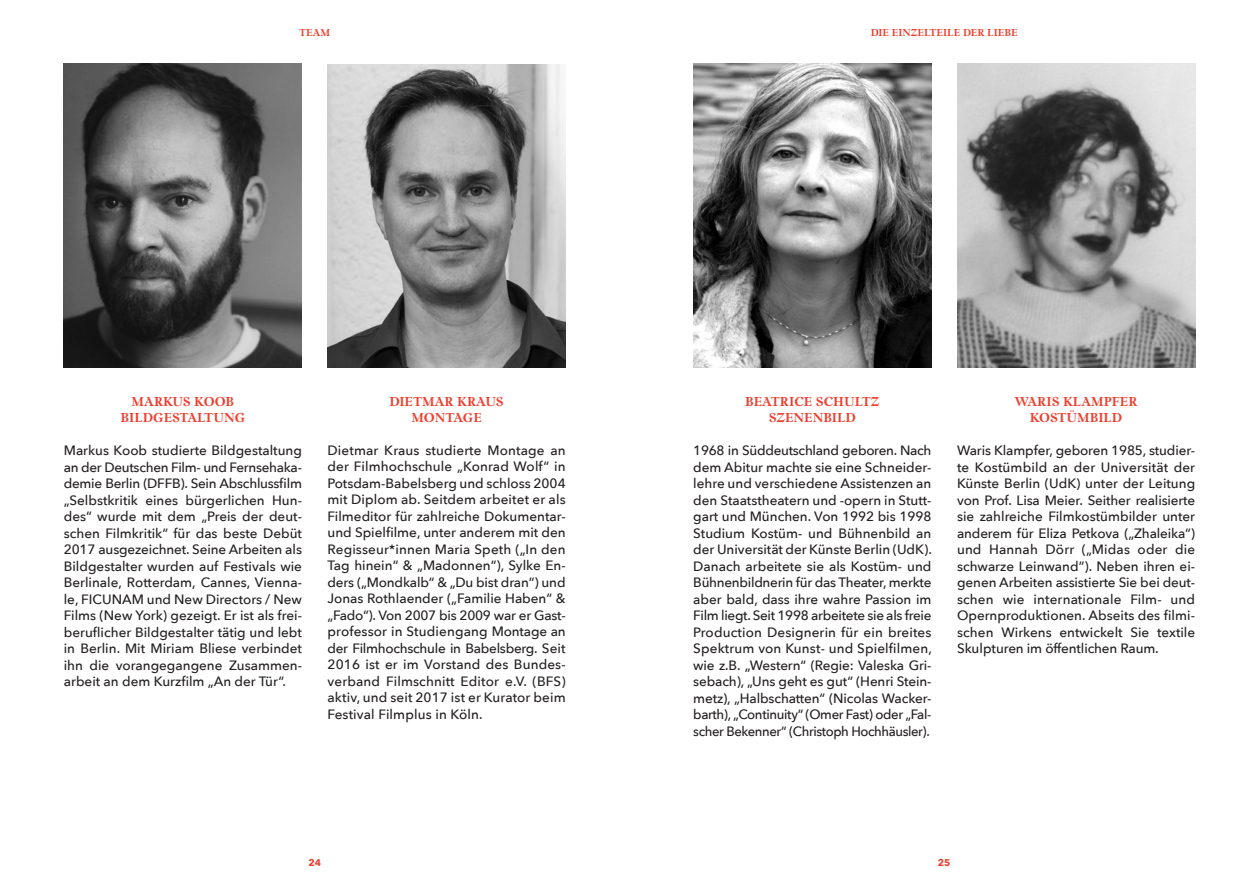
<style>
.page{position:relative;width:1259px;height:893px;background:#fff}
.page>*{position:absolute;margin:0;border:0;box-sizing:border-box;transform-origin:0 0}
.t1{font:500 13.5px/16.5px "Avenir Next";color:#231f20;text-align:justify}
.t2{font:700 13.5px/16.5px "Lomba";color:#ef3e2e;text-align:center}
.t3{font:700 10.5px "Lomba";color:#ef3e2e}
.t4{font:700 9.75px "Avenir Next";color:#ef3e2e}
</style>
<div class="page">
<img style="left:957px;top:64px;width:238px;height:304px">
<img style="left:693px;top:64px;width:238px;height:304px">
<img style="left:64px;top:64px;width:238px;height:303px">
<img style="left:327px;top:64px;width:239px;height:304px">
<p class="t3" style="left:299px;top:26px;width:33px">TEAM</p>
<p class="t3" style="left:871px;top:26px;width:148px">DIE EINZELTEILE DER LIEBE</p>
<p class="t2" style="left:121px;top:393px;width:114px;text-align:left;text-indent:62px">S KOOB<br>BILDGESTALTU</p>
<p class="t2" style="left:132px;top:393px;width:33px">MARKU</p>
<p class="t2" style="left:224px;top:409px;width:23px">NG</p>
<p class="t1" style="left:64px;top:442px;width:240px">Markus Koob studierte Bildgestaltung an der Deutschen Film- und Fernsehaka&shy;demie Berlin (dff</p>
<p class="t1" style="left:64px;top:475px;width:240px;text-indent:108px">b). Sein Abschlussfilm „Selbstkritik eines bürgerlichen Hun&shy;des“ wurde mit dem „Preis der deut&shy;schen Filmkritik“ für das beste Debüt 2017 ausgezeichnet. Seine Arbeiten als Bildgestalter wurden auf Festivals wie Berlinale, Rotterdam, Cannes, Vienna&shy;le, FICUNA</p>
<p class="t1" style="left:64px;top:591px;width:240px;text-indent:68px">M und New Directors / New Films (New York) gezeigt. Er ist als frei&shy;beruflicher Bildgestalter tätig und lebt in Berlin. Mit Miriam Bliese verbindet ihn die vorangegangene Zusammen&shy;arbeit an dem Kurzfilm „An der Tür“.</p>
<p class="t2" style="left:389px;top:393px;width:116px">DIETMAR KRAU S<br>MONTAGE</p>
<p class="t1" style="left:327px;top:442px;width:240px">Dietmar Kraus studierte Montage an der Filmhochschule „Konrad Wolf“ in Potsdam-Babelsberg und schloss 2004 mit Diplom ab. Seitdem arbeitet er als Filmeditor für zahlreiche Dokumentar&shy;und Spielfilme, unter anderem mit den Regisseur*innen Maria Speth („In den Tag hinein“ &amp; „Madonnen“), Sylke En&shy;ders („Mondkalb“ &amp; „Du bist dran“) und Jonas Rothlaender („Familie Haben“ &amp; „Fado“). Von 2007 bis 2009 war er Gast&shy;professor in Studiengang Montage an der Filmhochschule in Babelsberg. Seit 2016 ist er im Vorstand des Bundes&shy;verband Filmschnitt Editor e.V. (BFS) aktiv, und seit 2017 ist er Kurator beim Festival Filmplus in Köln.</p>
<p class="t2" style="left:745px;top:393px;width:109px">BEATRICE SCHULT</p>
<p class="t2" style="left:871px;top:393px;width:10px">Z</p>
<p class="t2" style="left:769px;top:409px;width:79px">SZENENBILD</p>
<p class="t1" style="left:693px;top:442px;width:240px">1968 in Süddeutschland geboren. Nach dem Abitur machte sie eine Schneider&shy;lehre und verschiedene Assistenzen an den Staatstheatern und -opern in Stutt&shy;gart und München. Von 1992 bis 1998<br>Studium Kostüm- und Bühnenbild an der U niversität der Künste Berlin (UdK).<br>Danach arbeitete sie als Kostüm- und Bühnenbildnerin für das Theater, merkte aber bald, dass ihre wahre Passion im Film liegt. Seit 1998 arbeitete sie als freie Production Designerin für ein breites Spektrum von Kunst- und Spielfilmen, wie z.B. „Western“ (Regie: Valeska Gri&shy;sebach), „Uns geht es gut“ (Henri Stein&shy;metz), „Halbschatten“ (Nicolas Wacker&shy;barth), „Continuity“ (Omer Fast) oder „Fal&shy;scher Bekenner“ (Christoph Hochhäusler).</p>
<p class="t2" style="left:1014px;top:393px;width:122px">WARIS KLAMPF ER<br>KOSTÜMBILD</p>
<p class="t1" style="left:957px;top:442px;width:240px">Waris Klampfer, geboren 1985, studier&shy;te Kostümbild an der U niversität der Künste Berlin (UdK) unter der Leitung von Prof. Lisa Meier. Seither realisierte sie zahlreiche Filmkostümbilder unter anderem für Eliza Petkova („Zhaleika“) und Hannah Dörr („Midas oder die schwarze Leinwand”). Neben ihren ei&shy;genen Arbeiten assistierte Sie bei deut&shy;schen wie internationale Film- und Opernproduktionen. Abseits des filmi&shy;schen Wirkens entwickelt Sie textile Skulpturen im öffentlichen Raum.</p>
<p class="t4" style="left:308px;top:857px;width:14px">24</p>
<p class="t4" style="left:938px;top:857px;width:14px">25</p>
</div>
